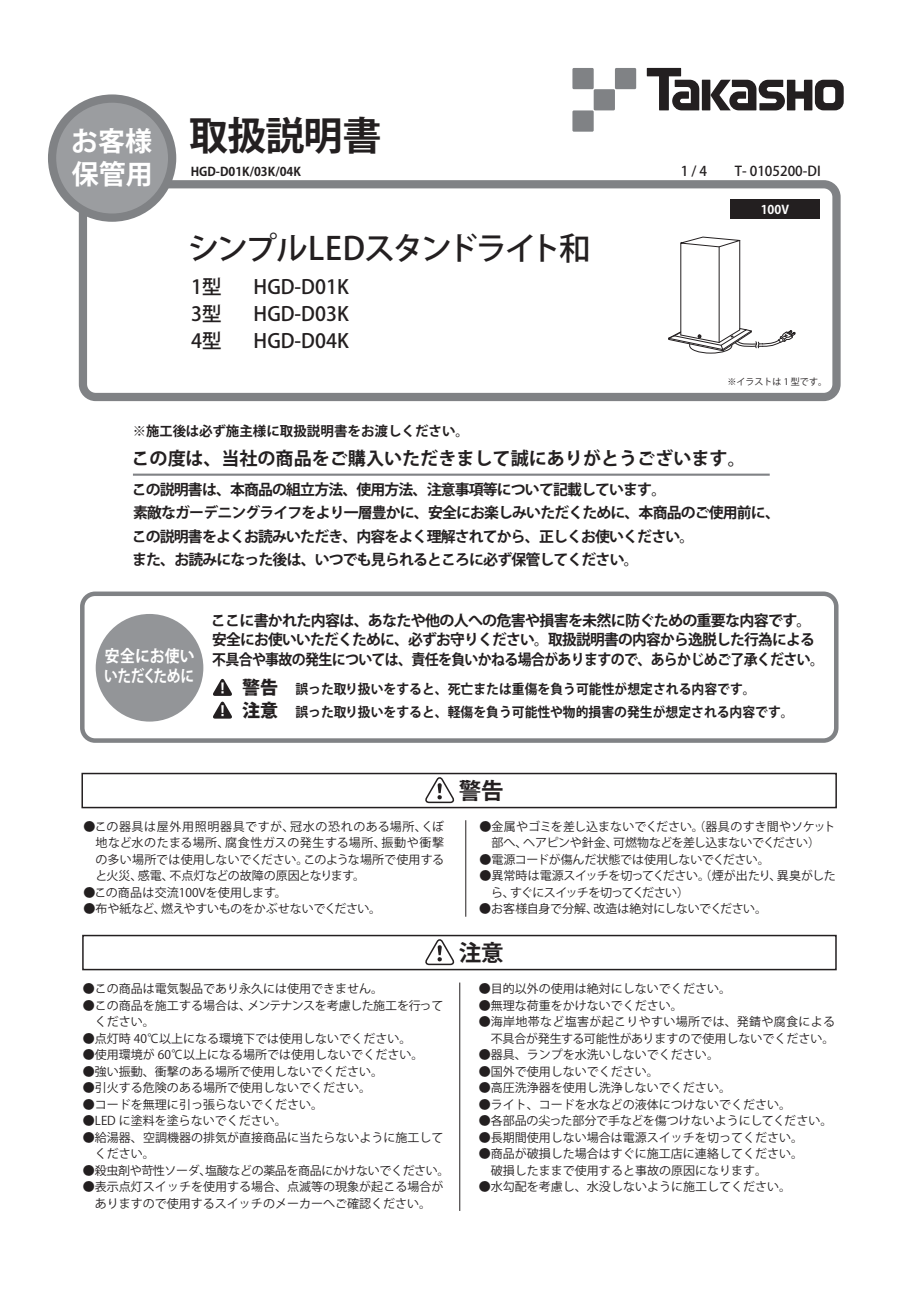
<style>
.page{position:relative;width:919px;height:1289px;background:#fff}
.page>*{position:absolute;margin:0;border:0;box-sizing:border-box;transform-origin:0 0}
.t1{font:700 39px "Koz Go Pro";letter-spacing:-.025em;color:#231f20}
.t2{font:500 31.5px "Koz Go Pro";letter-spacing:-.085em;color:#231f20}
.t3{font:700 27px/32.4px "Koz Go Pro";color:#fff}
.t4{font:700 22.5px "Koz Go Pro";color:#231f20}
.t5{font:500 19.5px/27px "Koz Go Pro";color:#231f20;text-align:justify}
.t6{font:700 18px "Koz Go Pro";color:#231f20}
.t7{font:800 18px/23.1px "Koz Go Pro";color:#231f20}
.t8{font:700 16.5px "Koz Go Pro";letter-spacing:-.04em;color:#fff;scale:.83 1}
.t9{font:700 15px "Koz Go Pro";letter-spacing:-.05em;color:#231f20}
.t10{font:700 15px "Koz Go Pro";letter-spacing:-.05em;color:#231f20;scale:.93 1}
.t11{font:700 14.85px/23.4px "Koz Go Pro";letter-spacing:-.055em;color:#231f20}
.t12{font:700 13.5px/22.6px "Koz Go Pro";color:#231f20;scale:.95 1}
.t13{font:700 13.5px "Koz Go Pro";color:#231f20}
.t14{font:500 13.5px "Koz Go Pro";color:#231f20}
.t15{font:12px/16.5px "Koz Go Pro";color:#231f20}
.t16{font:12px/16.5px "Koz Go Pro";letter-spacing:-.04em;color:#231f20}
.t17{font:12px "Koz Go Pro";letter-spacing:-.035em;color:#231f20}
.t18{font:12px "Koz Go Pro";letter-spacing:-.02em;color:#231f20}
.t19{font:12px "Koz Go Pro";letter-spacing:-.025em;color:#231f20}
.t20{font:700 12px "Koz Go Pro";color:#231f20}
.t21{font:700 12px "Koz Go Pro";color:#fff}
.t22{font:9px "Koz Go Pro";color:#231f20}
</style>
<div class="page">
<div style="left:79px;top:180px;width:761px;height:221px;border:8px solid #808285;border-radius:13px"></div>
<div style="left:52px;top:99px;width:120px;height:119px;background:#9b9da0;border-radius:50%"></div>
<div style="left:48px;top:94px;width:128px;height:128px;border:8px solid #808285;border-radius:50%"></div>
<svg style="left:646px;top:68px;width:53px;height:42px"></svg>
<div style="left:701px;top:80px;width:9px;height:30px;background:#231f20"></div>
<svg style="left:710px;top:80px;width:133px;height:30px"></svg>
<div style="left:572px;top:68px;width:21px;height:21px;background:#808285"></div>
<div style="left:593px;top:89px;width:22px;height:21px;background:#808285"></div>
<div style="left:615px;top:68px;width:21px;height:21px;background:#808285"></div>
<div style="left:572px;top:110px;width:21px;height:22px;background:#808285"></div>
<div style="left:96px;top:614px;width:107px;height:107px;background:#939598;border-radius:50%"></div>
<svg style="left:213px;top:678px;width:19px;height:40px"></svg>
<div style="left:80px;top:591px;width:758px;height:151px;border:5px solid #808285;border-radius:13px"></div>
<hr style="left:133px;top:473px;width:636px;height:2px;background:#808285">
<div style="left:730px;top:199px;width:89px;height:20px;background:#231f20"></div>
<div style="left:81px;top:772px;width:755px;height:36px;border:2px solid #231f20"></div>
<svg style="left:425px;top:777px;width:30px;height:26px"></svg>
<div style="left:82px;top:934px;width:754px;height:36px;border:2px solid #231f20"></div>
<svg style="left:425px;top:939px;width:30px;height:26px"></svg>
<hr style="left:465px;top:820px;width:1px;height:96px;background:#231f20">
<hr style="left:459px;top:982px;width:1px;height:228px;background:#231f20">
<svg style="left:680px;top:237px;width:60px;height:10px"></svg>
<hr style="left:680px;top:243px;width:1px;height:92px;background:#231f20">
<hr style="left:739px;top:240px;width:1px;height:90px;background:#231f20">
<hr style="left:718px;top:247px;width:1px;height:95px;background:#231f20">
<svg style="left:668px;top:328px;width:127px;height:25px"></svg>
<h3 class="t3" style="left:71px;top:127px;width:83px">お客様保管用</h3>
<h1 class="t1" style="left:189px;top:111px;width:194px">取扱説明書</h1>
<p class="t20" style="left:191px;top:163px;width:112px">HGD-D01K/03K/04K</p>
<h2 class="t2" style="left:188px;top:228px;width:404px">シンプルLEDスタンドライト和</h2>
<h3 class="t5" style="left:191px;top:274px;width:32px">1型3型4型</h3>
<h3 class="t5" style="left:253px;top:274px;width:97px">HGD-D01K HGD-D03K HGD-D04K</h3>
<p class="t13" style="left:133px;top:422px;width:337px">※施工後は必ず施主様に取扱説明書をお渡しください。</p>
<p class="t14" style="left:680px;top:162px;width:141px">1 / 4　 T- 0105200-DI</p>
<p class="t21" style="left:760px;top:202px;width:30px">100V</p>
<p class="t22" style="left:727px;top:375px;width:101px">※イラストは 1 型です。</p>
<h3 class="t6" style="left:131px;top:447px;width:615px">この度は、当社の商品をご購入いただきまして誠にありがとうございます。</h3>
<p class="t11" style="left:132px;top:479px;width:649px">この説明書は、本商品の組立方法、使用方法、注意事項等について記載しています。<br>素敵なガーデニングライフをより一層豊かに、安全にお楽しみいただくために、本商品のご使用前に、この説明書をよくお読みいただき、内容をよく理解されてから、正しくお使いください。<br>また、お読みになった後は、いつでも見られるところに必ず保管してください。</p>
<p class="t9" style="left:211px;top:610px;width:602px">ここに書かれた内容は、あなたや他の人への危害や損害を未然に防ぐための重要な内容です。</p>
<p class="t9" style="left:212px;top:630px;width:604px">安全にお使いいただくために、必ずお守りください。取扱説明書の内容から逸脱した行為による</p>
<p class="t10" style="left:105px;top:649px;width:774px"><sup>安全にお使い</sup> 不具合や事故の発生については、責任を負いかねる場合がありますので、あらかじめご了承ください。</p>
<h3 class="t8" style="left:104px;top:665px;width:110px">いただくために</h3>
<h3 class="t7" style="left:242px;top:676px;width:37px">警告注意</h3>
<p class="t12" style="left:295px;top:678px;width:526px">誤った取り扱いをすると、死亡または重傷を負う可能性が想定される内容です。<br>誤った取り扱いをすると、軽傷を負う可能性や物的損害の発生が想定される内容です。</p>
<p class="t15" style="left:95px;top:818px;width:350px;text-align:justify;text-indent:-12px">●この器具は屋外用照明器具ですが、冠水の恐れのある場所、くぼ地など水のたまる場所、腐食性ガスの発生する場所、振動や衝撃の多い場所では使用しないでください。このような場所で使用すると火災、感電、不点灯などの故障の原因となります。</p>
<p class="t15" style="left:83px;top:884px;width:205px">●この商品は交流100Vを使用します。</p>
<p class="t18" style="left:83px;top:901px;width:299px">●布や紙など、燃えやすいものをかぶせないでください。</p>
<p class="t15" style="left:83px;top:980px;width:301px">●この商品は電気製品であり永久には使用できません。</p>
<p class="t15" style="left:95px;top:997px;width:350px;text-indent:-12px">●この商品を施工する場合は、メンテナンスを考慮した施工を行ってください。</p>
<p class="t15" style="left:83px;top:1030px;width:330px">●点灯時 40℃以上になる環境下では使用しないでください。</p>
<p class="t15" style="left:83px;top:1046px;width:342px">●使用環境が 60℃以上になる場所では使用しないでください。</p>
<p class="t15" style="left:83px;top:1063px;width:301px">●強い振動、衝撃のある場所で使用しないでください。</p>
<p class="t15" style="left:83px;top:1079px;width:289px">●引火する危険のある場所で使用しないでください。</p>
<p class="t15" style="left:83px;top:1096px;width:241px">●コードを無理に引っ張らないでください。</p>
<p class="t15" style="left:83px;top:1112px;width:205px">●LED に塗料を塗らないでください。</p>
<p class="t15" style="left:95px;top:1129px;width:350px;text-indent:-12px">●給湯器、空調機器の排気が直接商品に当たらないように施工してください。</p>
<p class="t17" style="left:83px;top:1162px;width:368px">●殺虫剤や苛性ソーダ、塩酸などの薬品を商品にかけないでください。</p>
<p class="t15" style="left:83px;top:1178px;width:362px;text-align:center">●表示点灯スイッチを使用する場合、点滅等の現象が起こる場合がありますので使用するスイッチのメーカーへご確認ください。</p>
<h3 class="t4" style="left:458px;top:776px;width:46px">警告</h3>
<p class="t15" style="left:479px;top:818px;width:357px;text-align:center">●金属やゴミを差し込まないでください。（器具のすき間やソケット部へ、ヘアピンや針金、可燃物などを差し込まないでください）</p>
<p class="t19" style="left:479px;top:851px;width:292px">●電源コードが傷んだ状態では使用しないでください。</p>
<p class="t16" style="left:491px;top:868px;width:346px;text-indent:-12px">●異常時は電源スイッチを切ってください。（煙が出たり、異臭がしたら、すぐにスイッチを切ってください）</p>
<p class="t15" style="left:479px;top:901px;width:289px">●お客様自身で分解、改造は絶対にしないでください。</p>
<h3 class="t4" style="left:459px;top:938px;width:46px">注意</h3>
<p class="t15" style="left:479px;top:980px;width:253px">●目的以外の使用は絶対にしないでください。</p>
<p class="t15" style="left:479px;top:997px;width:205px">●無理な荷重をかけないでください。</p>
<p class="t15" style="left:479px;top:1013px;width:358px;text-align:right">●海岸地帯など塩害が起こりやすい場所では、発錆や腐食による不具合が発生する可能性がありますので使用しないでください。</p>
<p class="t15" style="left:479px;top:1046px;width:241px">●器具、ランプを水洗いしないでください。</p>
<p class="t15" style="left:479px;top:1063px;width:181px">●国外で使用しないでください。</p>
<p class="t15" style="left:479px;top:1079px;width:253px">●高圧洗浄器を使用し洗浄しないでください。</p>
<p class="t15" style="left:479px;top:1096px;width:313px">●ライト、コードを水などの液体につけないでください。</p>
<p class="t15" style="left:479px;top:1112px;width:355px">●各部品の尖った部分で手などを傷つけないようにしてください。</p>
<p class="t15" style="left:479px;top:1129px;width:325px">●長期間使用しない場合は電源スイッチを切ってください。</p>
<p class="t15" style="left:479px;top:1145px;width:326px">●商品が破損した場合はすぐに施工店に連絡してください。　破損したままで使用すると事故の原因になります。</p>
<p class="t15" style="left:479px;top:1178px;width:313px">●水勾配を考慮し、水没しないように施工してください。</p>
</div>
